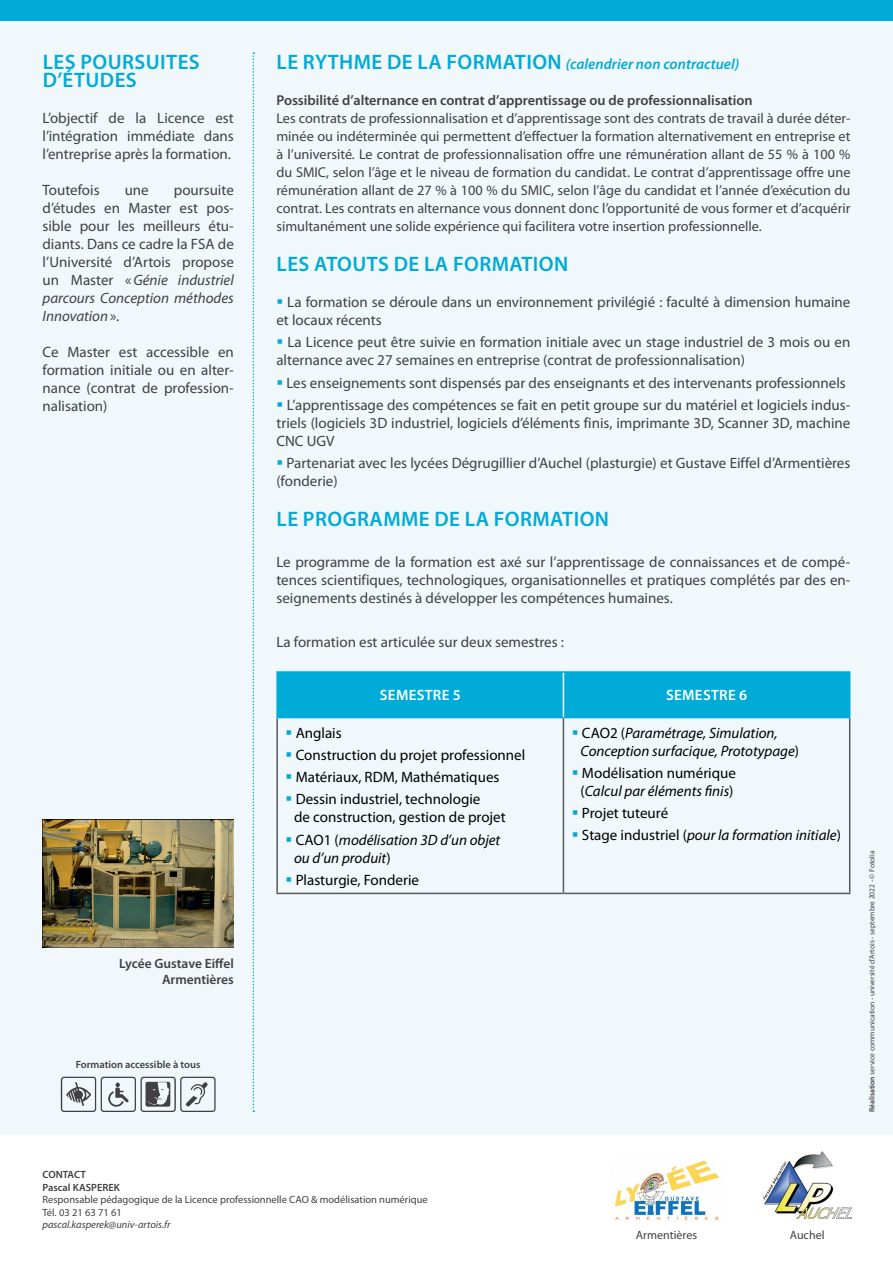
<style>
.page{position:relative;width:893px;height:1263px;background:#f0f8fb}
.page>*{position:absolute;margin:0;border:0;box-sizing:border-box;transform-origin:0 0}
.t1{font:600 21px/18px "Myriad Pro";letter-spacing:.02em;color:#00abd7}
.t2{font:15px/18px "Myriad Pro";color:#414042;text-align:justify}
.t3{font:15px "Myriad Pro";color:#000}
.t4{font:italic 15px "Myriad Pro";color:#000}
.t5{font:italic 600 15px "Myriad Pro";color:#00abd7}
.t6{font:600 15px "Myriad Pro";letter-spacing:.02em;color:#fff}
.t7{font:14.25px/18px "Myriad Pro";color:#414042;text-align:justify}
.t8{font:600 14.25px "Myriad Pro";color:#414042}
.t9{font:600 13.5px "Myriad Pro";color:#414042}
.t10{font:12px "Myriad Pro";color:#414042}
.t11{font:10.5px "Myriad Pro";color:#414042}
.t12{font:600 10.5px "Myriad Pro";color:#414042}
.t13{font:italic 10.5px "Myriad Pro";color:#414042}
.t14{font:7.5px "Myriad Pro";color:#414042}
.s1{font-style:italic}
.s2{font-style:normal;font-size:21px}
.s3{color:#00abd7}
.s4{font-style:normal}
.s5{font-weight:600}
</style>
<div class="page">
<div style="left:0;top:1135px;width:893px;height:128px;background:#fff"></div>
<div style="left:0;top:0;width:893px;height:20px;background:#00abd7"></div>
<div style="left:278px;top:673px;width:571px;height:44px;background:#00abd7"></div>
<hr style="left:276px;top:718px;width:2px;height:175px;background:#58595b">
<hr style="left:563px;top:718px;width:1px;height:175px;background:#58595b">
<hr style="left:849px;top:718px;width:1px;height:175px;background:#58595b">
<hr style="left:276px;top:893px;width:287px;height:1px;background:#58595b">
<hr style="left:563px;top:893px;width:287px;height:1px;background:#58595b">
<hr style="left:276px;top:671px;width:287px;height:2px;background:#00abd7">
<hr style="left:276px;top:673px;width:2px;height:44px;background:#00abd7">
<hr style="left:563px;top:671px;width:287px;height:2px;background:#00abd7">
<hr style="left:849px;top:673px;width:1px;height:44px;background:#00abd7">
<hr style="left:276px;top:717px;width:287px;height:1px;background:#00abd7">
<hr style="left:563px;top:717px;width:287px;height:1px;background:#00abd7">
<hr style="left:563px;top:673px;width:1px;height:44px;background:#fff">
<svg style="left:253px;top:52px;width:1px;height:1060px"></svg>
<img style="left:43px;top:820px;width:191px;height:127px">
<img style="left:763px;top:1152px;width:88px;height:67px">
<img style="left:615px;top:1160px;width:105px;height:60px">
<svg style="left:61px;top:1077px;width:155px;height:35px"></svg>
<p class="t1" style="left:43px;top:52px;width:159px">LES POURSUITES<br>D’ÉTUDES</p>
<p class="t2" style="left:43px;top:109px;width:193px">L’objectif de la Licence est l’intégration immédiate dans l’entreprise après la formation.</p>
<p class="t2" style="left:43px;top:181px;width:59px">Toutefois</p>
<p class="t2" style="left:125px;top:181px;width:26px">une</p>
<p class="t2" style="left:43px;top:181px;width:193px;text-indent:131px">poursuite d’études en Master est pos&shy;sible pour les meilleurs étu&shy;diants. Dans ce cadre la FSA de l’Université d’Artois propose un Master «<span class="s1">Génie industriel parcours Conception méthodes Innovation</span>».</p>
<p class="t2" style="left:43px;top:343px;width:193px">Ce Master est accessible en formation initiale ou en alter&shy;nance (contrat de profession&shy;nalisation)</p>
<p class="t9" style="left:119px;top:955px;width:116px">Lycée Gustave Eiffel</p>
<p class="t9" style="left:162px;top:971px;width:73px">Armentières</p>
<p class="t12" style="left:76px;top:1058px;width:126px">Formation accessible à tous</p>
<p class="t5" style="left:277px;top:54px;width:464px"><span class="s2">LE RYTHME DE LA FORMATION</span> (calendrier non contractuel)</p>
<p class="t8" style="left:276px;top:91px;width:478px">Possibilité d’alternance en contrat d’apprentissage ou de professionnalisation</p>
<p class="t7" style="left:276px;top:109px;width:576px">Les contrats de professionnalisation et d’apprentissage sont des contrats de travail à durée déter&shy;minée ou indéterminée qui permettent d’effectuer la formation alternativement en entreprise et à l’université. Le contrat de professionnalisation offre une rémunération allant de 55 % à 100 % du SMIC, selon l’âge et le niveau de formation du candidat. Le contrat d’apprentissage offre une rémunération allant de 27 % à 100 % du SMIC, selon l’âge du candidat et l’année d’exécution du contrat. Les contrats en alternance vous donnent donc l’opportunité de vous former et d’acquérir simultanément une solide expérience qui facilitera votre insertion professionnelle.</p>
<p class="t1" style="left:277px;top:255px;width:293px">LES ATOUTS DE LA FORMATION</p>
<p class="t2" style="left:276px;top:293px;width:575px"><span class="s3">▪</span> La formation se déroule dans un environnement privilégié : faculté à dimension humaine et locaux récents</p>
<p class="t2" style="left:276px;top:333px;width:576px"><span class="s3">▪</span> La Licence peut être suivie en formation initiale avec un stage industriel de 3 mois ou en alternance avec 27 semaines en entreprise (contrat de professionnalisation)</p>
<p class="t2" style="left:276px;top:373px;width:571px"><span class="s3">▪</span> Les enseignements sont dispensés par des enseignants et des intervenants professionnels</p>
<p class="t2" style="left:276px;top:396px;width:576px"><span class="s3">▪</span> L’apprentissage des compétences se fait en petit groupe sur du matériel et logiciels indus&shy;triels (logiciels 3D industriel, logiciels d’éléments finis, imprimante 3D, Scanner 3D, machine CNC UGV</p>
<p class="t2" style="left:276px;top:454px;width:575px"><span class="s3">▪</span> Partenariat avec les lycées Dégrugillier d’Auchel (plasturgie) et Gustave Eiffel d’Armentières (fonderie)</p>
<p class="t1" style="left:277px;top:510px;width:334px">LE PROGRAMME DE LA FORMATION</p>
<p class="t2" style="left:276px;top:552px;width:576px">Le programme de la formation est axé sur l’apprentissage de connaissances et de compé&shy;tences scientifiques, technologiques, organisationnelles et pratiques complétés par des en&shy;seignements destinés à développer les compétences humaines.</p>
<p class="t2" style="left:276px;top:633px;width:289px">La formation est articulée sur deux semestres :</p>
<p class="t6" style="left:380px;top:686px;width:82px">SEMESTRE 5</p>
<p class="t6" style="left:666px;top:686px;width:82px">SEMESTRE 6</p>
<p class="t3" style="left:286px;top:723px;width:58px"><span class="s3">▪</span> Anglais</p>
<p class="t3" style="left:286px;top:746px;width:241px"><span class="s3">▪</span> Construction du projet professionnel</p>
<p class="t3" style="left:286px;top:768px;width:215px"><span class="s3">▪</span> Matériaux, RDM, Mathématiques</p>
<p class="t3" style="left:286px;top:790px;width:196px"><span class="s3">▪</span> Dessin industriel, technologie</p>
<p class="t3" style="left:294px;top:808px;width:213px">de construction, gestion de projet</p>
<p class="t4" style="left:286px;top:830px;width:216px"><span class="s3">▪</span> <span class="s4">CAO1 (</span>modélisation 3D d’un objet</p>
<p class="t4" style="left:294px;top:848px;width:98px">ou d’un produit<span class="s4">)</span></p>
<p class="t3" style="left:286px;top:871px;width:135px"><span class="s3">▪</span> Plasturgie, Fonderie</p>
<p class="t4" style="left:572px;top:723px;width:207px"><span class="s3">▪</span> <span class="s4">CAO2 (</span>Paramétrage, Simulation,</p>
<p class="t4" style="left:580px;top:741px;width:220px">Conception surfacique, Prototypage<span class="s4">)</span></p>
<p class="t3" style="left:572px;top:764px;width:166px"><span class="s3">▪</span> Modélisation numérique</p>
<p class="t4" style="left:580px;top:781px;width:155px"><span class="s4">(</span>Calcul par éléments finis<span class="s4">)</span></p>
<p class="t3" style="left:572px;top:804px;width:98px"><span class="s3">▪</span> Projet tuteuré</p>
<p class="t4" style="left:572px;top:826px;width:271px"><span class="s3">▪</span> <span class="s4">Stage industriel (</span>pour la formation initiale<span class="s4">)</span></p>
<p class="t14" style="left:867px;top:1112px;width:263px;rotate:-90deg"><span class="s5">Réalisation</span> service communication - université d’Artois - septembre 2022 - © Fotolia</p>
<p class="t12" style="left:43px;top:1168px;width:45px">CONTACT</p>
<p class="t12" style="left:43px;top:1180px;width:79px">Pascal KASPEREK</p>
<p class="t11" style="left:43px;top:1193px;width:387px">Responsable pédagogique de la Licence professionnelle CAO &amp; modélisation numérique</p>
<p class="t11" style="left:43px;top:1206px;width:81px">Tél. 03 21 63 71 61</p>
<p class="t13" style="left:43px;top:1218px;width:130px">pascal.kasperek@univ-artois.fr</p>
<p class="t10" style="left:636px;top:1227px;width:63px">Armentières</p>
<p class="t10" style="left:790px;top:1227px;width:36px">Auchel</p>
</div>
